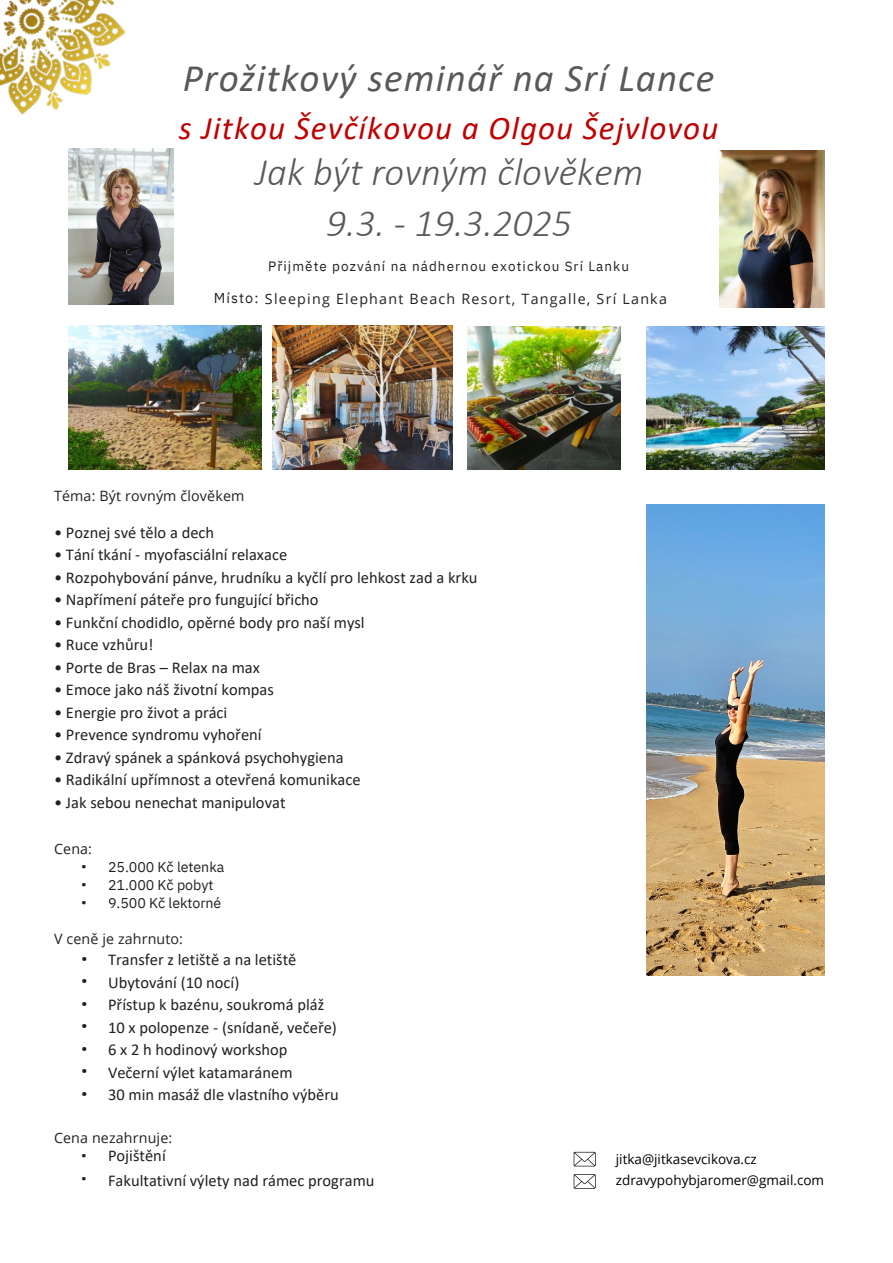
<style>
.page{position:relative;width:893px;height:1263px;background:#fff}
.page>*{position:absolute;margin:0;border:0;box-sizing:border-box;transform-origin:0 0}
.t1{font:italic 300 39px/50.6px "Calibri";color:#595959;text-align:center}
.t2{font:italic 39px "Calibri";letter-spacing:.03em;color:#595959}
.t3{font:italic 33px "Calibri";letter-spacing:.035em;color:#bf0000}
.t4{font:16.5px/22.5px "Calibri";color:#212121}
.t5{font:16.5px/22.5px "IBM Plex Sans";color:#212121;text-align:justify}
.t6{font:14.25px "Open Sans";letter-spacing:.01em;color:#212121}
.t7{font:14.25px/18px "IBM Plex Sans";letter-spacing:-.005em;color:#212121}
.t8{font:14.25px "Open Sans";letter-spacing:.085em;color:#212121}
.t9{font:13.5px/21.5px "Open Sans";color:#000}
.t10{font:13.5px "IBM Plex Sans";letter-spacing:.08em;color:#212121}
</style>
<div class="page">
<img style="left:69px;top:326px;width:192px;height:143px">
<img style="left:272px;top:326px;width:180px;height:144px">
<img style="left:467px;top:327px;width:153px;height:143px">
<img style="left:646px;top:327px;width:178px;height:143px">
<img style="left:720px;top:151px;width:104px;height:156px">
<img style="left:69px;top:148px;width:104px;height:157px">
<img style="left:646px;top:505px;width:178px;height:470px">
<svg style="left:573px;top:1174px;width:22px;height:15px"></svg>
<svg style="left:573px;top:1152px;width:22px;height:14px"></svg>
<img style="left:0;top:0;width:162px;height:151px">
<h1 class="t2" style="left:183px;top:51px;width:533px">Prožitkový seminář na Srí Lance</h1>
<h2 class="t3" style="left:179px;top:105px;width:541px">s Jitkou Ševčíkovou a Olgou Šejvlovou</h2>
<h1 class="t1" style="left:255px;top:147px;width:390px">Jak být rovným člověkem<br>9.3. - 19.3.2025</h1>
<p class="t10" style="left:268px;top:256px;width:362px">Přijměte pozvání na nádhernou exotickou Srí Lanku</p>
<p class="t7" style="left:214px;top:287px;width:46px">Místo:</p>
<p class="t8" style="left:265px;top:289px;width:403px">Sleeping Elephant Beach Resort, Tangalle, Srí Lanka</p>
<p class="t6" style="left:54px;top:486px;width:192px">Téma: Být rovným člověkem</p>
<p class="t4" style="left:54px;top:521px;width:162px">• Poznej své tělo a dech</p>
<p class="t4" style="left:54px;top:543px;width:235px">• Tání tkání - myofasciální relaxace</p>
<p class="t4" style="left:54px;top:566px;width:425px">• Rozpohybování pánve, hrudníku a kyčlí pro lehkost zad a krku</p>
<p class="t4" style="left:54px;top:588px;width:266px">• Napřímení páteře pro fungující břicho</p>
<p class="t4" style="left:54px;top:611px;width:312px">• Funkční chodidlo, opěrné body pro naší mysl</p>
<p class="t4" style="left:54px;top:633px;width:101px">• Ruce vzhůru!</p>
<p class="t4" style="left:54px;top:656px;width:207px">• Porte de Bras – Relax na max</p>
<p class="t4" style="left:54px;top:678px;width:221px">• Emoce jako náš životní kompas</p>
<p class="t4" style="left:54px;top:701px;width:175px">• Energie pro život a práci</p>
<p class="t4" style="left:54px;top:723px;width:209px">• Prevence syndromu vyhoření</p>
<p class="t4" style="left:54px;top:746px;width:291px">• Zdravý spánek a spánková psychohygiena</p>
<p class="t4" style="left:54px;top:768px;width:308px">• Radikální upřímnost a otevřená komunikace</p>
<p class="t4" style="left:54px;top:791px;width:233px">• Jak sebou nenechat manipulovat</p>
<p class="t6" style="left:54px;top:839px;width:40px">Cena:</p>
<p class="t7" style="left:81px;top:856px;width:7px;text-align:justify">• • •</p>
<p class="t7" style="left:108px;top:857px;width:118px">25.000 Kč letenka<br>21.000 Kč pobyt<br>9.500 Kč lektorné</p>
<p class="t6" style="left:54px;top:929px;width:130px">V ceně je zahrnuto:</p>
<p class="t5" style="left:81px;top:945px;width:8px">• • • • • • •</p>
<p class="t4" style="left:108px;top:948px;width:232px">Transfer z letiště a na letiště<br>Ubytování (10 nocí)<br>Přístup k bazénu, soukromá pláž<br>10 x polopenze - (snídaně, večeře)<br>6 x 2 h hodinový workshop<br>Večerní výlet katamaránem<br>30 min masáž dle vlastního výběru</p>
<p class="t6" style="left:54px;top:1128px;width:120px">Cena nezahrnuje:</p>
<p class="t7" style="left:81px;top:1144px;width:7px">•</p>
<p class="t7" style="left:81px;top:1168px;width:7px">•</p>
<p class="t4" style="left:108px;top:1143px;width:268px;line-height:24.8px">Pojištění<br>Fakultativní výlety nad rámec programu</p>
<p class="t9" style="left:616px;top:1148px;width:210px">jitka@jitkasevcikova.cz zdravypohybjaromer@gmail.com</p>
</div>
